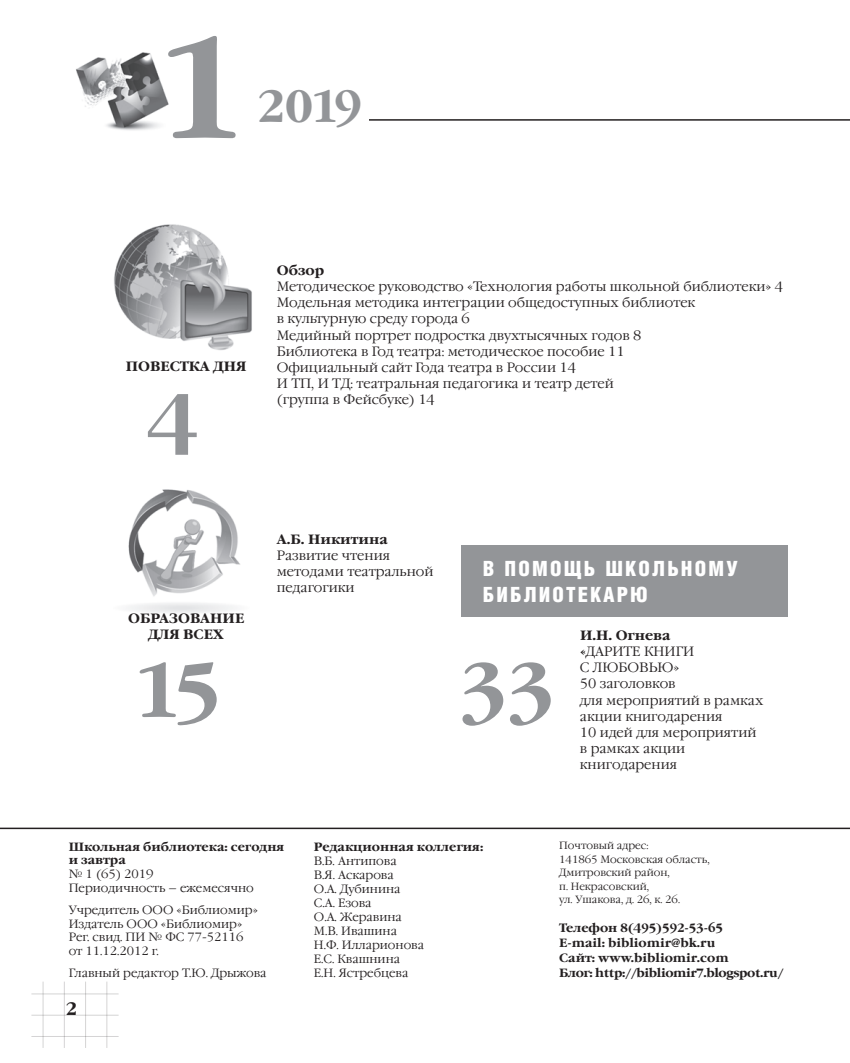
<style>
.page{position:relative;width:850px;height:1063px;background:#fff}
.page>*{position:absolute;margin:0;border:0;box-sizing:border-box;transform-origin:0 0}
.t1{font:700 142.5px "Garamond C";color:#939598}
.t2{font:700 76.5px "Garamond C";color:#939598}
.t3{font:700 45px "Garamond C";color:#939598}
.t4{font:900 21px/25.2px "Helios Cond";letter-spacing:.1em;color:#fff}
.t5{font:700 18px "Garamond C";color:#231f20}
.t6{font:300 13.5px/16.2px "Garamond C";color:#231f20}
.t7{font:700 13.5px/16.2px "Garamond C";color:#231f20}
.t8{font:300 12px/14.1px "Garamond C";color:#231f20}
.t9{font:700 12px/15.1px "Garamond C";color:#231f20}
.t10{font:300 10.5px/13.4px "Garamond C";color:#231f20}
.s1{font-weight:300}
</style>
<div class="page">
<hr style="left:31px;top:993px;width:88px;height:1px;background:#231f20">
<hr style="left:43px;top:981px;width:1px;height:66px;background:#231f20">
<hr style="left:64px;top:981px;width:1px;height:66px;background:#231f20">
<hr style="left:85px;top:981px;width:1px;height:66px;background:#231f20">
<hr style="left:106px;top:981px;width:1px;height:66px;background:#231f20">
<hr style="left:31px;top:1014px;width:88px;height:1px;background:#231f20">
<hr style="left:31px;top:1036px;width:88px;height:1px;background:#231f20">
<hr style="left:0;top:827px;width:850px;height:2px;background:#231f20">
<hr style="left:369px;top:119px;width:481px;height:2px;background:#231f20">
<img style="left:76px;top:52px;width:93px;height:78px">
<img style="left:114px;top:224px;width:138px;height:126px">
<img style="left:128px;top:489px;width:112px;height:124px">
<div style="left:461px;top:545px;width:327px;height:71px;background:#939598"></div>
<h1 class="t1" style="left:157px;top:8px;width:90px">1</h1>
<h3 class="t3" style="left:257px;top:81px;width:106px">2019</h3>
<p class="t7" style="left:126px;top:358px;width:71px">повестка</p>
<p class="t7" style="left:213px;top:358px;width:23px">дня</p>
<h2 class="t2" style="left:149px;top:379px;width:49px">4</h2>
<p class="t7" style="left:277px;top:262px;width:49px">Обзор</p>
<p class="t6" style="left:277px;top:279px;width:508px">Методическое руководство «Технология работы школьной библиотеки» 4<br>Модельная методика интеграции общедоступных библиотек<br>в культурную среду города 6<br>Медийный портрет подростка двухтысячных годов 8<br>Библиотека в Год театра: методическое пособие 11<br>Официальный сайт Года театра в России 14<br>И ТП, И ТД: театральная педагогика и театр детей<br>(группа в Фейсбуке) 14</p>
<p class="t7" style="left:277px;top:531px;width:113px">А.Б. Никитина</p>
<p class="t6" style="left:277px;top:547px;width:158px">Развитие чтения методами театральной педагогики</p>
<h3 class="t4" style="left:483px;top:556px;width:256px">В ПОМОЩЬ ШКОЛЬНОМУ<br>БИБЛИОТЕКАРЮ</h3>
<p class="t7" style="left:148px;top:610px;width:97px;text-indent:-20px">Образование для</p>
<p class="t7" style="left:183px;top:626px;width:42px">всех</p>
<h2 class="t2" style="left:134px;top:647px;width:89px">15</h2>
<h2 class="t2" style="left:458px;top:647px;width:96px">33</h2>
<p class="t7" style="left:580px;top:627px;width:92px">И.Н. Огнева «<span class="s1">Дарите</span></p>
<p class="t6" style="left:644px;top:643px;width:11px">книги</p>
<p class="t6" style="left:580px;top:660px;width:35px">с любов</p>
<p class="t6" style="left:580px;top:660px;width:185px;text-indent:69px">ью»<br>50 заголовков<br>для мероприятий в рамках акции книгодарения<br>10 идей для мероприятий в рамках акции книгодарения</p>
<p class="t9" style="left:69px;top:839px;width:217px;line-height:13.6px">Школьная библиотека: сегодня и завтра</p>
<p class="t8" style="left:69px;top:867px;width:187px;line-height:13.6px">№ 1 (65) 2019<br>Периодичность – ежемесячно</p>
<p class="t8" style="left:69px;top:903px;width:191px;line-height:13.6px">Учредитель ООО «Библиомир»<br>Издатель ООО «Библиомир»<br>Рег. свид. ПИ № ФС 77-52116 от 11.12.2012 г.</p>
<p class="t8" style="left:69px;top:966px;width:199px">Главный редактор Т.Ю. Дрыжова</p>
<h3 class="t5" style="left:66px;top:998px;width:13px">2</h3>
<p class="t9" style="left:314px;top:839px;width:171px">Редакционная коллегия:</p>
<p class="t8" style="left:314px;top:853px;width:112px">В.Б. Антипова<br>В.Я. Аскарова<br>О.А. Дубинина<br>С.А. Езова<br>О.А. Жеравина<br>М.В. Ивашина<br>Н.Ф. Илларионова<br>Е.С. Квашнина<br>Е.Н. Ястребцева</p>
<p class="t10" style="left:559px;top:839px;width:152px">Почтовый адрес:<br>141865 Московская область,<br>Дмитровский район,<br>п. Некрасовский,<br>ул. Ушакова, д. 26, к. 26.</p>
<p class="t9" style="left:559px;top:920px;width:226px">Телефон 8(495)592-53-65<br>E-mail: bibliomir@bk.ru<br>Сайт: www.bibliomir.com<br>Блог: http://bibliomir7.blogspot.ru/</p>
</div>
